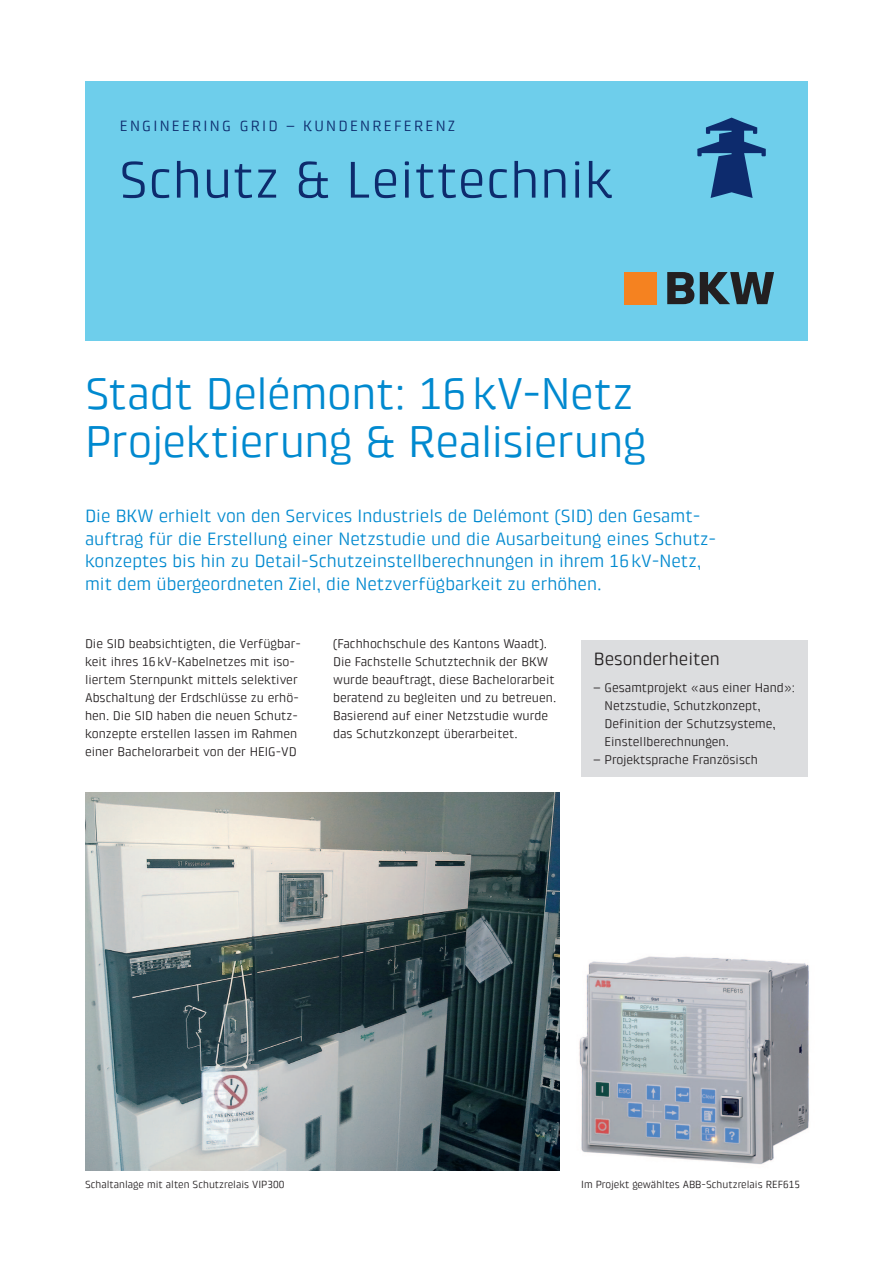
<style>
.page{position:relative;width:893px;height:1263px;background:#fff}
.page>*{position:absolute;margin:0;border:0;box-sizing:border-box;transform-origin:0 0}
.t1{font:52.5px "Klintfor BKW";letter-spacing:.01em;color:#0d2b6d}
.t2{font:45px/48px "Klintfor BKW";letter-spacing:-.01em;color:#0089cf}
.t3{font:18px/22.5px "Klintfor BKW";color:#0089cf}
.t4{font:18px "Klintfor BKW";color:#231f20}
.t5{font:15px "Klintfor BKW";letter-spacing:.15em;color:#0d2b6d}
.t6{font:12.75px/18px "Klintfor BKW";color:#231f20}
.t7{font:10.5px "Klintfor BKW";color:#231f20}
</style>
<div class="page">
<div style="left:85px;top:81px;width:723px;height:259px;background:#6eceeb"></div>
<div style="left:625px;top:272px;width:32px;height:32px;background:#f58220"></div>
<svg style="left:667px;top:272px;width:27px;height:32px"></svg>
<svg style="left:700px;top:272px;width:74px;height:32px"></svg>
<div style="left:581px;top:640px;width:227px;height:136px;background:#dcdddf"></div>
<img style="left:85px;top:793px;width:475px;height:377px">
<img style="left:579px;top:956px;width:230px;height:209px">
<svg style="left:697px;top:118px;width:69px;height:80px"></svg>
<p class="t5" style="left:120px;top:117px;width:141px">ENGINEERING Grid</p>
<p class="t5" style="left:287px;top:117px;width:170px">– KUNDENREFERENZ</p>
<h1 class="t1" style="left:119px;top:150px;width:495px">Schutz &amp; Leittechnik</h1>
<h2 class="t2" style="left:85px;top:370px;width:563px">Stadt Delémont: 16kV-Netz<br>Projektierung &amp; Realisierung</h2>
<p class="t3" style="left:85px;top:505px;width:633px">Die BKW erhielt von den Services Industriels de Delémont (SID) den Gesamt&shy;auftrag für die Erstellung einer Netzstudie und die Ausarbeitung eines Schutz&shy;konzeptes bis hin zu Detail-Schutzeinstellberechnungen in ihrem 16kV-Netz, mit dem übergeordneten Ziel, die Netzverfügbarkeit zu erhöhen.</p>
<p class="t6" style="left:85px;top:635px;width:217px">Die SID beabsichtigten, die Verfügbar&shy;keit ihres 16kV-Kabelnetzes mit iso&shy;liertem Sternpunkt mittels selektiver Abschaltung der Erdschlüsse zu erhö&shy;hen. Die SID haben die neuen Schutz&shy;konzepte erstellen lassen im Rahmen einer Bachelorarbeit von der HEIG-VD</p>
<p class="t6" style="left:333px;top:635px;width:225px">(Fachhochschule des Kantons Waadt).<br>Die Fachstelle Schutztechnik der BKW wurde beauftragt, diese Bachelorarbeit beratend zu begleiten und zu betreuen.<br>Basierend auf einer Netzstudie wurde das Schutzkonzept überarbeitet.</p>
<h3 class="t4" style="left:594px;top:649px;width:128px">Besonderheiten</h3>
<p class="t6" style="left:604px;top:678px;width:192px;text-indent:-11px">– Gesamtprojekt «aus einer Hand»:<br>Netzstudie, Schutzkonzept,<br>Definition der Schutzsysteme,<br>Einstellberechnungen.</p>
<p class="t6" style="left:594px;top:750px;width:166px">– Projektsprache Französisch</p>
<p class="t7" style="left:85px;top:1178px;width:201px">Schaltanlage mit alten Schutzrelais VIP300</p>
<p class="t7" style="left:581px;top:1178px;width:220px">Im Projekt gewähltes ABB-Schutzrelais REF615</p>
</div>
